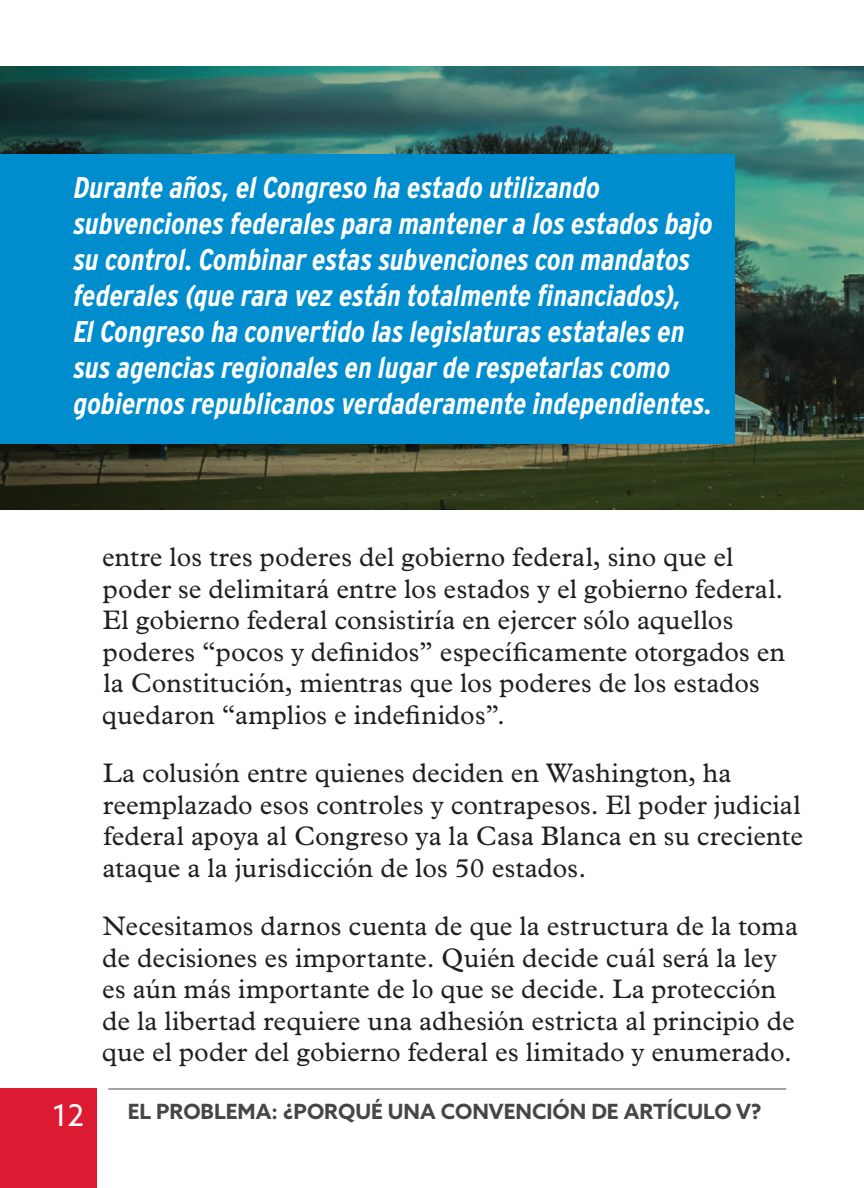
<style>
.page{position:relative;width:864px;height:1188px;background:#fff}
.page>*{position:absolute;margin:0;border:0;box-sizing:border-box;transform-origin:0 0}
.Pull_quote{font:italic 700 30px/36px "Interstate Condensed";color:#fff}
.t1{font:30px "Azo Sans";color:#fff}
.t2{font:27px/31.5px "Plantin MT Pro";letter-spacing:.005em;color:#231f20}
.t3{font:700 21px "Azo Sans";color:#454646}
</style>
<div class="page">
<div style="left:0;top:1088px;width:97px;height:100px;background:#dc1a32"></div>
<hr style="left:108px;top:1088px;width:678px;height:2px;background:#454646">
<img style="left:0;top:66px;width:864px;height:443px">
<div style="left:0;top:154px;width:735px;height:290px;background:#008dce"></div>
<p class="Pull_quote" style="left:74px;top:169px;width:641px">Durante años, el Congreso ha estado utilizando subvenciones federales para mantener a los estados bajo su control. Combinar estas subvenciones con mandatos federales (que rara vez están totalmente financiados),<br>El Congreso ha convertido las legislaturas estatales en sus agencias regionales en lugar de respetarlas como gobiernos republicanos verdaderamente independientes.</p>
<p class="t1" style="left:52px;top:1095px;width:34px">12</p>
<p class="t2" style="left:102px;top:542px;width:685px">entre los tres poderes del gobierno federal, sino que el poder se delimitará entre los estados y el gobierno federal.<br>El gobierno federal consistiría en ejercer sólo aquellos poderes “pocos y definidos” específicamente otorgados en la Constitución, mientras que los poderes de los estados quedaron “amplios e indefinidos”.</p>
<p class="t2" style="left:102px;top:758px;width:702px">La colusión entre quienes deciden en Washington, ha reemplazado esos controles y contrapesos. El poder judicial federal apoya al Congreso ya la Casa Blanca en su creciente ataque a la jurisdicción de los 50 estados.</p>
<p class="t2" style="left:102px;top:911px;width:698px">Necesitamos darnos cuenta de que la estructura de la toma de decisiones es importante. Quién decide cuál será la ley es aún más importante de lo que se decide. La protección de la libertad requiere una adhesión estricta al principio de que el poder del gobierno federal es limitado y enumerado.</p>
<p class="t3" style="left:128px;top:1097px;width:635px">EL PROBLEMA: ¿PORQUÉ UNA CONVENCIÓN DE ARTÍCULO V?</p>
</div>
